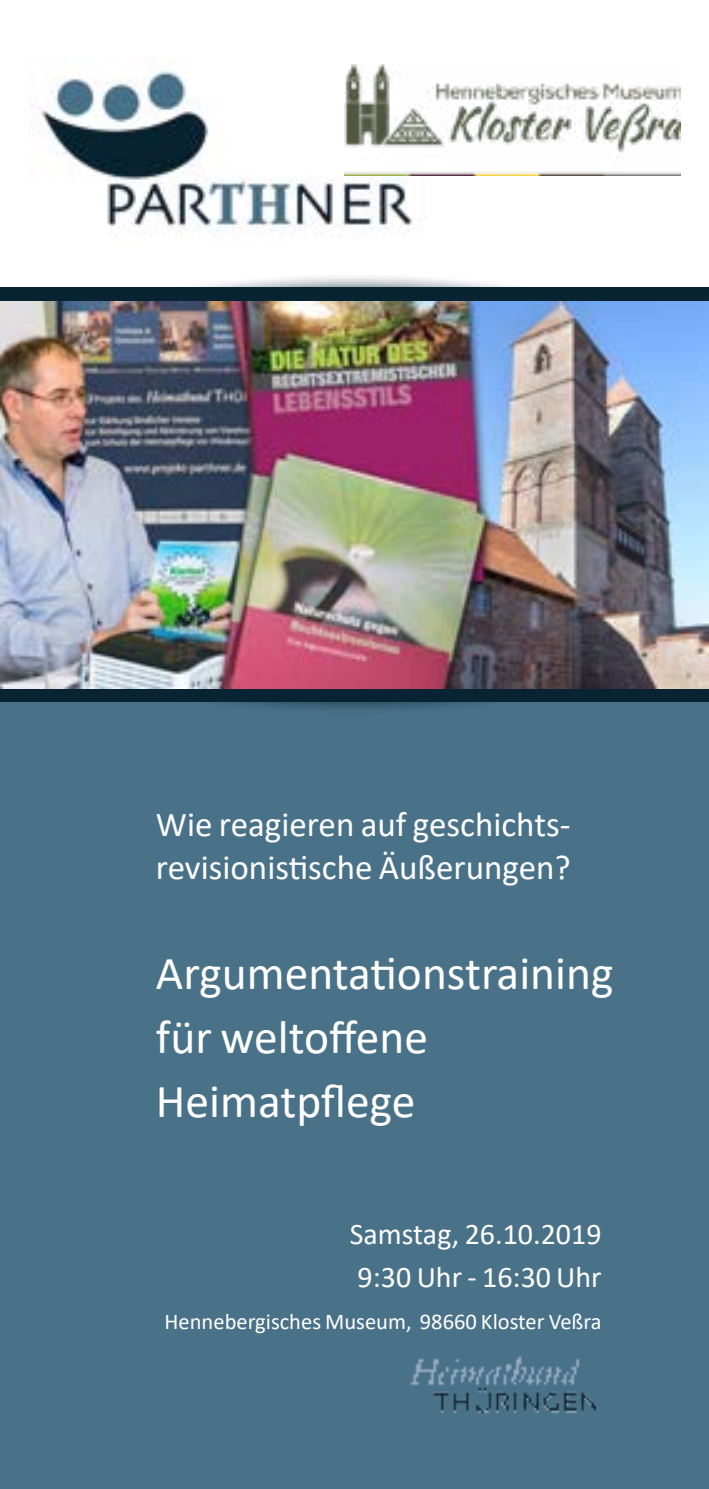
<style>
.page{position:relative;width:709px;height:1489px;background:#fff}
.page>*{position:absolute;margin:0;border:0;box-sizing:border-box;transform-origin:0 0}
.t1{font:47.5px/63.8px "Calibri";color:#fff}
.t2{font:35px/42.5px "Calibri";color:#fff}
.t3{font:30px/42.5px "Calibri";color:#fff}
.t4{font:22.5px "Calibri";color:#fff}
</style>
<div class="page">
<div style="left:0;top:702px;width:709px;height:786px;background:#497289"></div>
<div style="left:58px;top:561px;width:593px;height:155px;background:#082331;opacity:.75"></div>
<img style="left:29px;top:67px;width:384px;height:169px">
<div style="left:58px;top:274px;width:593px;height:155px;background:#082331;opacity:.75"></div>
<div style="left:0;top:287px;width:709px;height:14px;background:#082331"></div>
<div style="left:0;top:687px;width:709px;height:15px;background:#082331"></div>
<img style="left:410px;top:1356px;width:170px;height:29px">
<img style="left:412px;top:1385px;width:183px;height:29px">
<img style="left:0;top:301px;width:709px;height:387px">
<img style="left:344px;top:64px;width:336px;height:112px">
<p class="t2" style="left:156px;top:802px;width:416px">Wie reagieren auf geschichts&shy;revisionistische Äußerungen?</p>
<h1 class="t1" style="left:156px;top:940px;width:459px">Argumentationstraining für weltoffene<br>Heimatpflege</h1>
<p class="t3" style="left:350px;top:1212px;width:253px">Samstag, 26.10.2019<br>9:30 Uhr - 16:30 Uhr</p>
<p class="t4" style="left:165px;top:1306px;width:438px">Hennebergisches Museum, 98660 Kloster Veßra</p>
</div>
